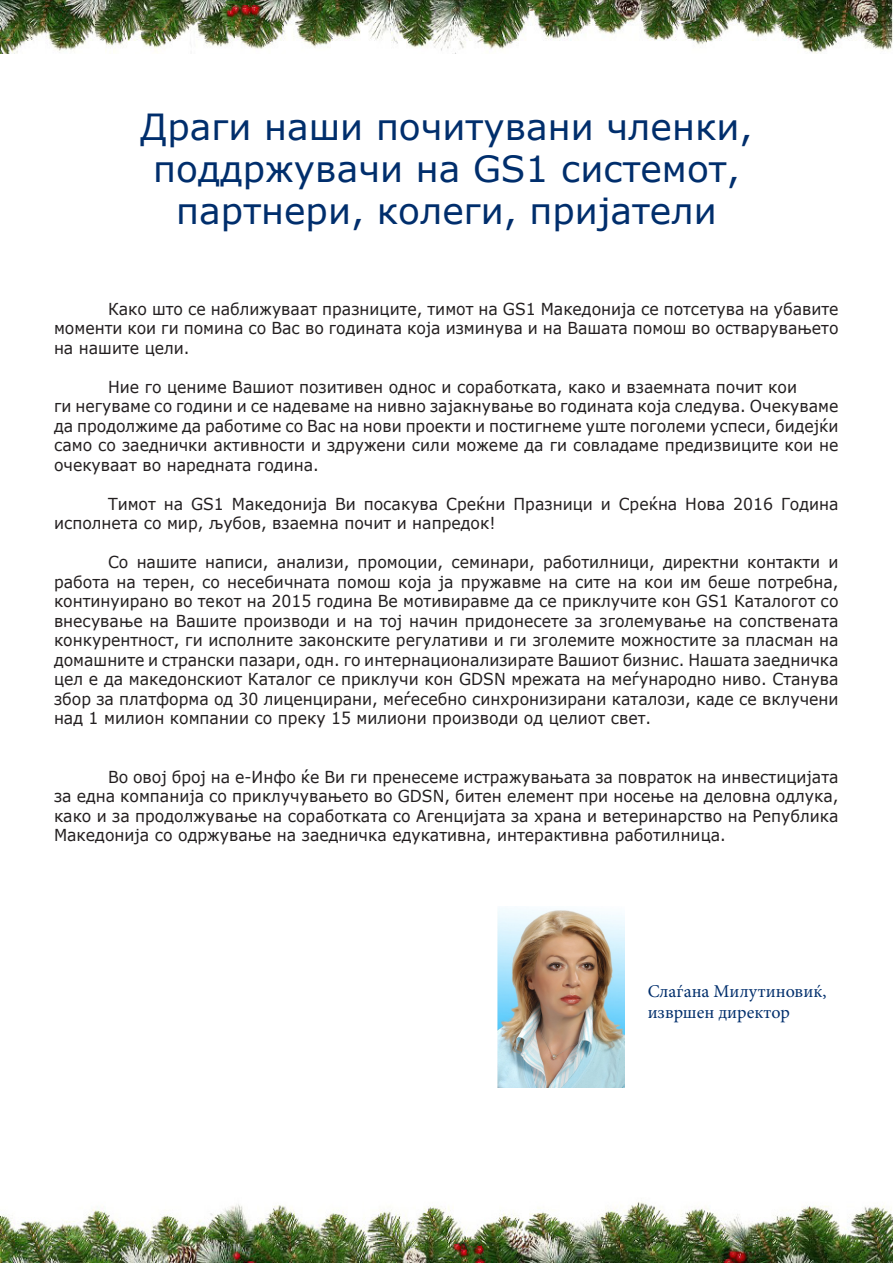
<style>
.page{position:relative;width:893px;height:1263px;background:#fff}
.page>*{position:absolute;margin:0;border:0;box-sizing:border-box;transform-origin:0 0}
.t1{font:36px/42px "Verdana";color:#002e6c;text-align:center}
.t2{font:18px "Minion Pro";color:#002e6c}
.t3{font:16.5px/19.5px "Verdana";color:#231f20;text-align:justify;scale:.95 1}
</style>
<div class="page">
<img style="left:0;top:0;width:893px;height:53px">
<img style="left:0;top:1202px;width:893px;height:61px">
<img style="left:497px;top:908px;width:127px;height:179px">
<p class="t1" style="left:141px;top:105px;width:613px">Драги наши почитувани членки, поддржувачи на GS1 системот, партнери, колеги, пријатели</p>
<p class="t3" style="left:54px;top:299px;width:827px;text-indent:54px">Како што се наближуваат празниците, тимот на GS1 Македонија се потсетува на убавите моменти кои ги помина со Вас во годината која изминува и на Вашата помош во остварувањето на нашите цели.</p>
<p class="t3" style="left:108px;top:377px;width:727px">Ние го цениме Вашиот позитивен однос и соработката, како и взаемната почит кои</p>
<p class="t3" style="left:54px;top:396px;width:827px">ги негуваме со години и се надеваме на нивно зајакнување во годината која следува. Очекуваме да продолжиме да работиме со Вас на нови проекти и постигнеме уште поголеми успеси, бидејќи само со заеднички активности и здружени сили можеме да ги совладаме предизвиците кои не очекуваат во наредната година.</p>
<p class="t3" style="left:54px;top:494px;width:827px;text-indent:54px">Тимот на GS1 Македонија Ви посакува Среќни Празници и Среќна Нова 2016 Година исполнета со мир, љубов, взаемна почит и напредок!</p>
<p class="t3" style="left:54px;top:552px;width:827px;text-indent:54px">Со нашите написи, анализи, промоции, семинари, работилници, директни контакти и работа на терен, со несебичната помош која ја пружавме на сите на кои им беше потребна, континуирано во текот на 2015 година Ве мотивиравме да се приклучите кон GS1 Каталогот со внесување на Вашите производи и на тој начин придонесете за зголемување на сопствената конкурентност, ги исполните законските регулативи и ги зголемите можностите за пласман на домашните и странски пазари, одн. го интернационализирате Вашиот бизнис. Нашата заедничка цел е да македонскиот Каталог се приклучи кон GDSN мрежата на меѓународно ниво. Станува збор за платформа од 30 лиценцирани, меѓесебно синхронизирани каталози, каде се вклучени над 1 милион компании со преку 15 милиони производи од целиот свет.</p>
<p class="t3" style="left:54px;top:767px;width:827px;text-indent:54px">Во овој број на е-Инфо ќе Ви ги пренесеме истражувањата за повраток на инвестицијата за една компанија со приклучувањето во GDSN, битен елемент при носење на деловна одлука, како и за продолжување на соработката со Агенцијата за храна и ветеринарство на Република Македонија со одржување на заедничка едукативна, интерактивна работилница.</p>
<p class="t2" style="left:648px;top:979px;width:180px">Слаѓана Милутиновиќ,</p>
<p class="t2" style="left:648px;top:1000px;width:144px">извршен директор</p>
</div>
